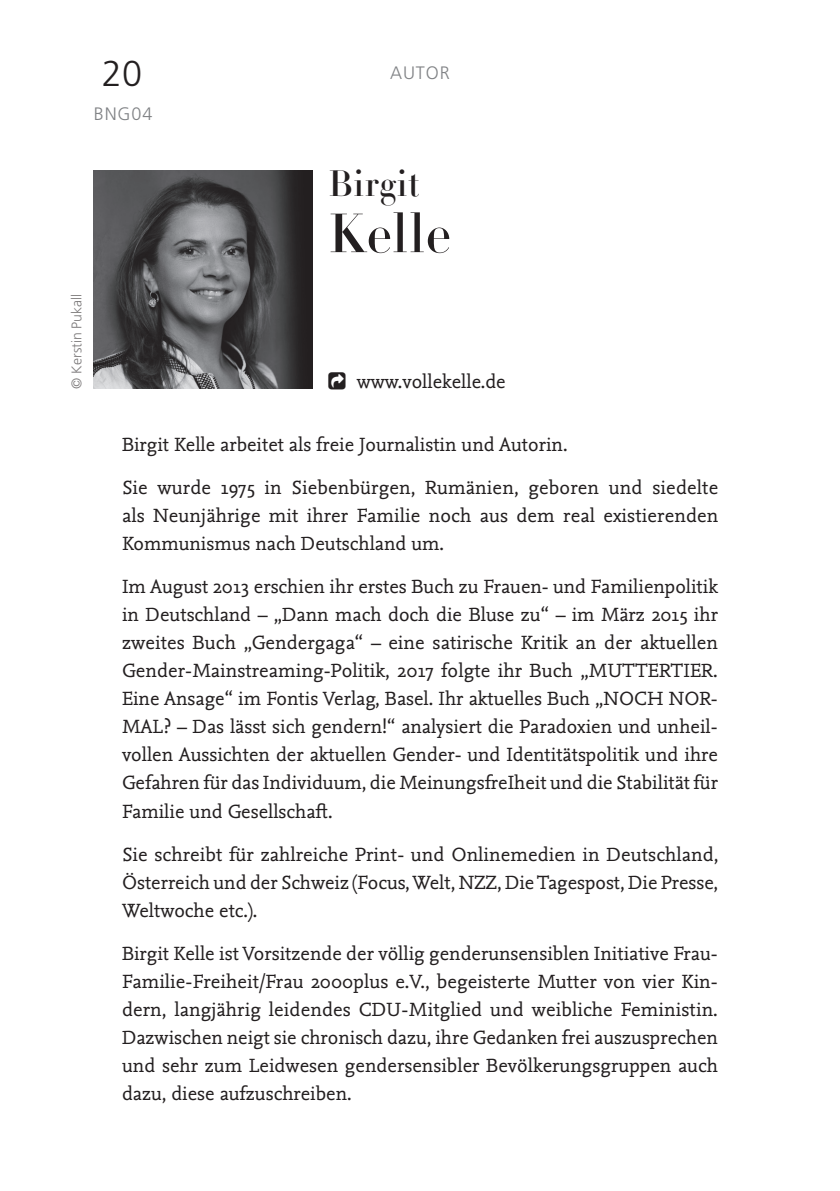
<style>
.page{position:relative;width:840px;height:1191px;background:#fff}
.page>*{position:absolute;margin:0;border:0;box-sizing:border-box;transform-origin:0 0}
.Autor{font:54px "Didot LT Pro Headline";color:#231f20}
.Autor-2{font:36px "Didot LT Pro Headline";color:#231f20}
.t1{font:300 36px "Frutiger LT Std";color:#231f20}
.Vita{font:20px/28px "Nexus Mix Pro";color:#231f20;text-align:justify}
.t2{font:300 18px "Frutiger LT Std";letter-spacing:.05em;color:#808285}
.t3{font:300 14px "Frutiger LT Std";color:#231f20}
</style>
<div class="page">
<img style="left:94px;top:170px;width:218px;height:218px">
<h2 class="t1" style="left:102px;top:53px;width:42px">20</h2>
<p class="t2" style="left:381px;top:62px;width:78px">QUELLEN</p>
<p class="t2" style="left:390px;top:62px;width:61px">AUTOR</p>
<p class="t2" style="left:94px;top:104px;width:60px">bng04</p>
<p class="t3" style="left:69px;top:389px;width:97px;rotate:-90deg">© Kerstin Pukall</p>
<p class="Autor-2" style="left:328px;top:161px;width:92px">Birgit</p>
<p class="Autor" style="left:328px;top:200px;width:124px">Kelle</p>
<p class="Vita" style="left:356px;top:367px;width:150px">www.vollekelle.de</p>
<p class="Vita" style="left:122px;top:430px;width:446px">Birgit Kelle arbeitet als freie Journalistin und Autorin.</p>
<p class="Vita" style="left:122px;top:473px;width:597px">Sie wurde 1975 in Siebenbürgen, Rumänien, geboren und siedelte als Neunjährige mit ihrer Familie noch aus dem real existierenden Kommunismus nach Deutschland um.</p>
<p class="Vita" style="left:122px;top:572px;width:597px">Im August 2013 erschien ihr erstes Buch zu Frauen- und Familienpolitik in Deutschland – „Dann mach doch die Bluse zu“ – im März 2015 ihr zweites Buch „Gendergaga“ – eine satirische Kritik an der aktuellen Gender-Mainstreaming-Politik, 2017 folgte ihr Buch „MUTTERTIER.<br>Eine Ansage“ im Fontis Verlag, Basel. Ihr aktuelles Buch „NOCH NOR-MAL? – Das lässt sich gendern!“ analysiert die Paradoxien und unheil&shy;vollen Aussichten der aktuellen Gender- und Identitätspolitik und ihre Gefahren für das Individuum, die MeinungsfreIheit und die Stabilität für Familie und Gesellschaft.</p>
<p class="Vita" style="left:122px;top:839px;width:597px">Sie schreibt für zahlreiche Print- und Onlinemedien in Deutschland, Österreich und der Schweiz (Focus, Welt, NZZ, Die Tagespost, Die Presse, Weltwoche etc.).</p>
<p class="Vita" style="left:122px;top:938px;width:597px">Birgit Kelle ist Vorsitzende der völlig genderunsensiblen Initiative Frau-Familie-Freiheit/Frau 2000plus e.V., begeisterte Mutter von vier Kin&shy;dern, langjährig leidendes CDU-Mitglied und weibliche Feministin.<br>Dazwischen neigt sie chronisch dazu, ihre Gedanken frei auszusprechen und sehr zum Leidwesen gendersensibler Bevölkerungsgruppen auch dazu, diese aufzuschreiben.</p>
</div>
